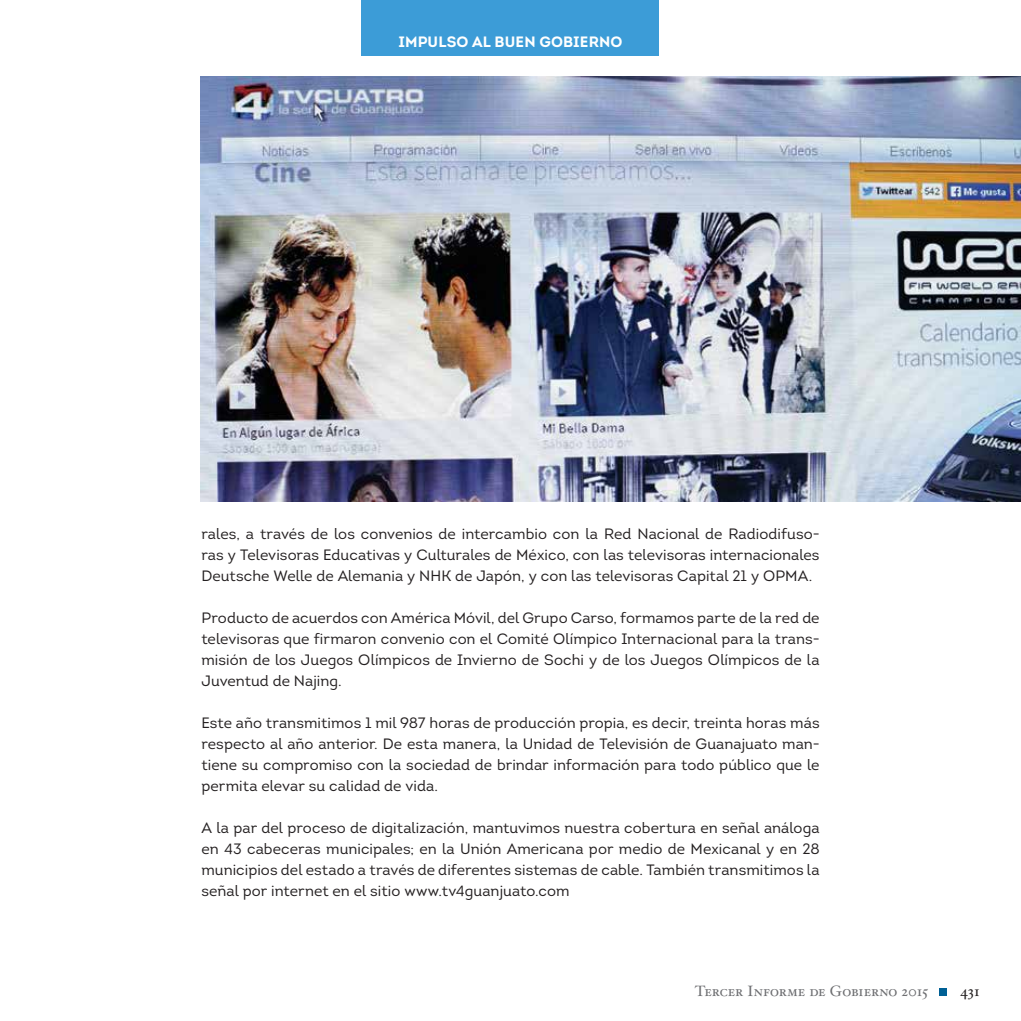
<style>
.page{position:relative;width:1021px;height:1021px;background:#fff}
.page>*{position:absolute;margin:0;border:0;box-sizing:border-box;transform-origin:0 0}
.t1{font:15px/21px "Intro";letter-spacing:.005em;color:#231f20;text-align:justify}
.t2{font:15px "Hoefler Text Roman Small Caps";letter-spacing:-.01em;color:#6d6e71}
.t3{font:700 15px "Intro";letter-spacing:.01em;color:#fff}
.t4{font:15px "Hoefler Text Roman Small Caps";color:#231f20}
</style>
<div class="page">
<div style="left:939px;top:988px;width:7px;height:8px;background:#006095"></div>
<div style="left:361px;top:0;width:298px;height:55px;background:#3c9cd7"></div>
<img style="left:200px;top:77px;width:820px;height:425px">
<p class="t3" style="left:398px;top:32px;width:225px">IMPULSO AL BUEN GOBIERNO</p>
<p class="t1" style="left:201px;top:523px;width:619px">rales, a través de los convenios de intercambio con la Red Nacional de Radiodifuso&shy;ras y Televisoras Educativas y Culturales de México, con las televisoras internacionales Deutsche Welle de Alemania y NHK de Japón, y con las televisoras Capital 21 y OPMA.</p>
<p class="t1" style="left:201px;top:607px;width:619px">Producto de acuerdos con América Móvil, del Grupo Carso, formamos parte de la red de televisoras que firmaron convenio con el Comité Olímpico Internacional para la trans&shy;misión de los Juegos Olímpicos de Invierno de Sochi y de los Juegos Olímpicos de la Juventud de Najing.</p>
<p class="t1" style="left:201px;top:712px;width:620px">Este año transmitimos 1 mil 987 horas de producción propia, es decir, treinta horas más respecto al año anterior. De esta manera, la Unidad de Televisión de Guanajuato man&shy;tiene su compromiso con la sociedad de brindar información para todo público que le permita elevar su calidad de vida.</p>
<p class="t1" style="left:201px;top:817px;width:619px">A la par del proceso de digitalización, mantuvimos nuestra cobertura en señal análoga en 43 cabeceras municipales; en la Unión Americana por medio de Mexicanal y en 28 municipios del estado a través de diferentes sistemas de cable. También transmitimos la señal por internet en el sitio www.tv4guanjuato.com</p>
<p class="t2" style="left:694px;top:982px;width:235px">Tercer Informe de Gobierno 2015</p>
<p class="t4" style="left:960px;top:982px;width:21px">431</p>
</div>
